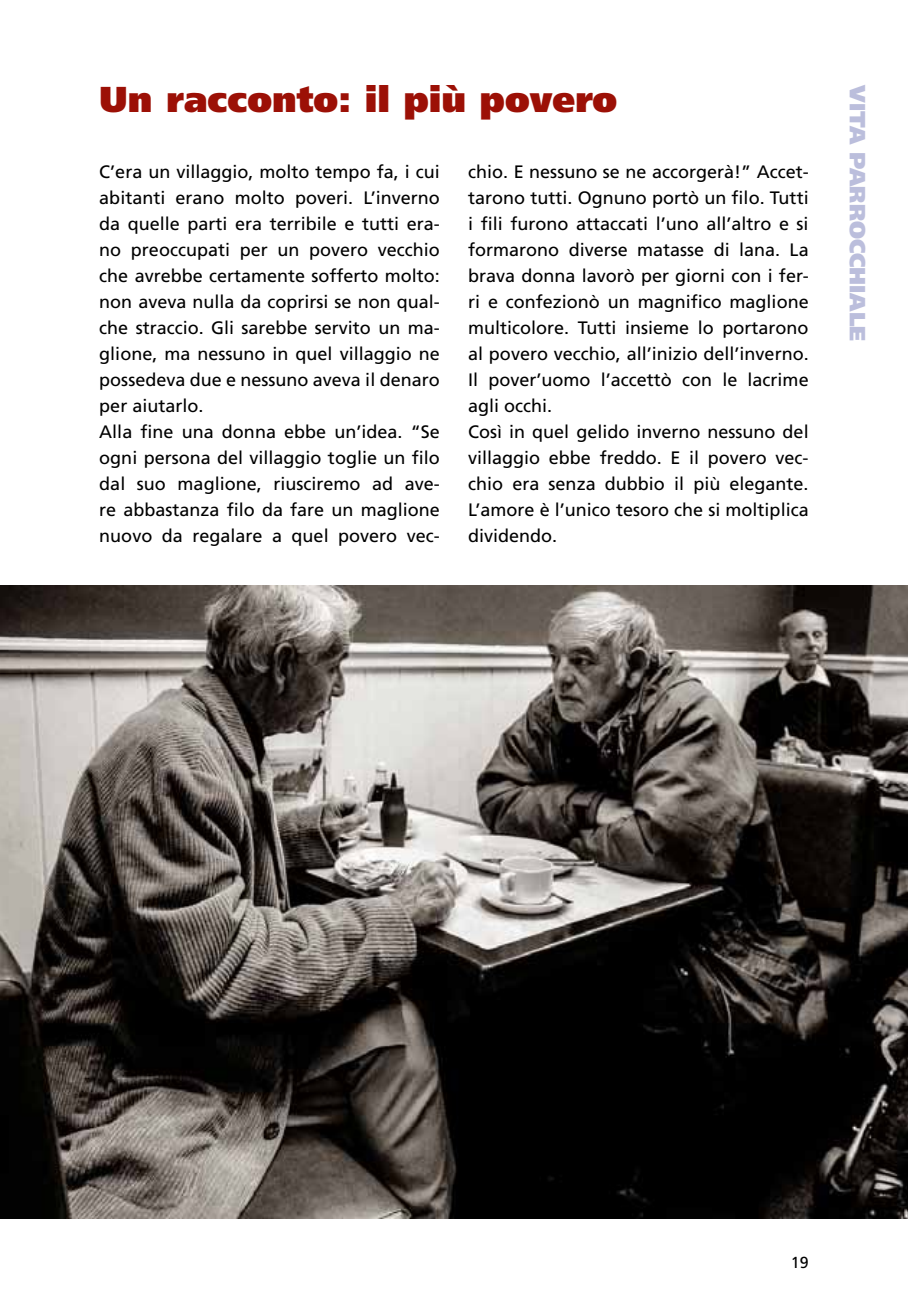
<style>
.page{position:relative;width:908px;height:1304px;background:#fff}
.page>*{position:absolute;margin:0;border:0;box-sizing:border-box;transform-origin:0 0}
.t1{font:900 36px "Frutiger";color:#9c1006}
.t2{font:900 22px "Frutiger";color:#bbbedc}
.t3{font:18px/26px "Frutiger";color:#000}
.t4{font:16px "Frutiger";color:#000}
</style>
<div class="page">
<img style="left:0;top:586px;width:907px;height:633px">
<h1 class="t1" style="left:99px;top:78px;width:519px">Un racconto: il più povero</h1>
<p class="t2" style="left:870px;top:85px;width:258px;rotate:90deg">vita parrocchiale</p>
<p class="t3" style="left:99px;top:159px;width:342px">C’era un villaggio, molto tempo fa, i cui abitanti erano molto poveri. L’inverno da quelle parti era terribile e tutti era&shy;no preoccupati per un povero vecchio che avrebbe certamente sofferto molto: non aveva nulla da coprirsi se non qual&shy;che straccio. Gli sarebbe servito un ma&shy;glione, ma nessuno in quel villaggio ne possedeva due e nessuno aveva il denaro per aiutarlo.<br>Alla fine una donna ebbe un’idea. “Se ogni persona del villaggio toglie un filo dal suo maglione, riusciremo ad ave&shy;re abbastanza filo da fare un maglione nuovo da regalare a quel povero vec-</p>
<p class="t3" style="left:468px;top:159px;width:342px">chio. E nessuno se ne accorgerà!” Accet&shy;tarono tutti. Ognuno portò un filo. Tutti i fili furono attaccati l’uno all’altro e si formarono diverse matasse di lana. La brava donna lavorò per giorni con i fer&shy;ri e confezionò un magnifico maglione multicolore. Tutti insieme lo portarono al povero vecchio, all’inizio dell’inverno.<br>I l pover’uomo l’accettò con le lacrime agli occhi.<br>Così in quel gelido inverno nessuno del villaggio ebbe freddo. E il povero vec&shy;chio era senza dubbio il più elegante.<br>L’amore è l’unico tesoro che si moltiplica dividendo.</p>
<p class="t4" style="left:790px;top:1253px;width:19px">19</p>
</div>
